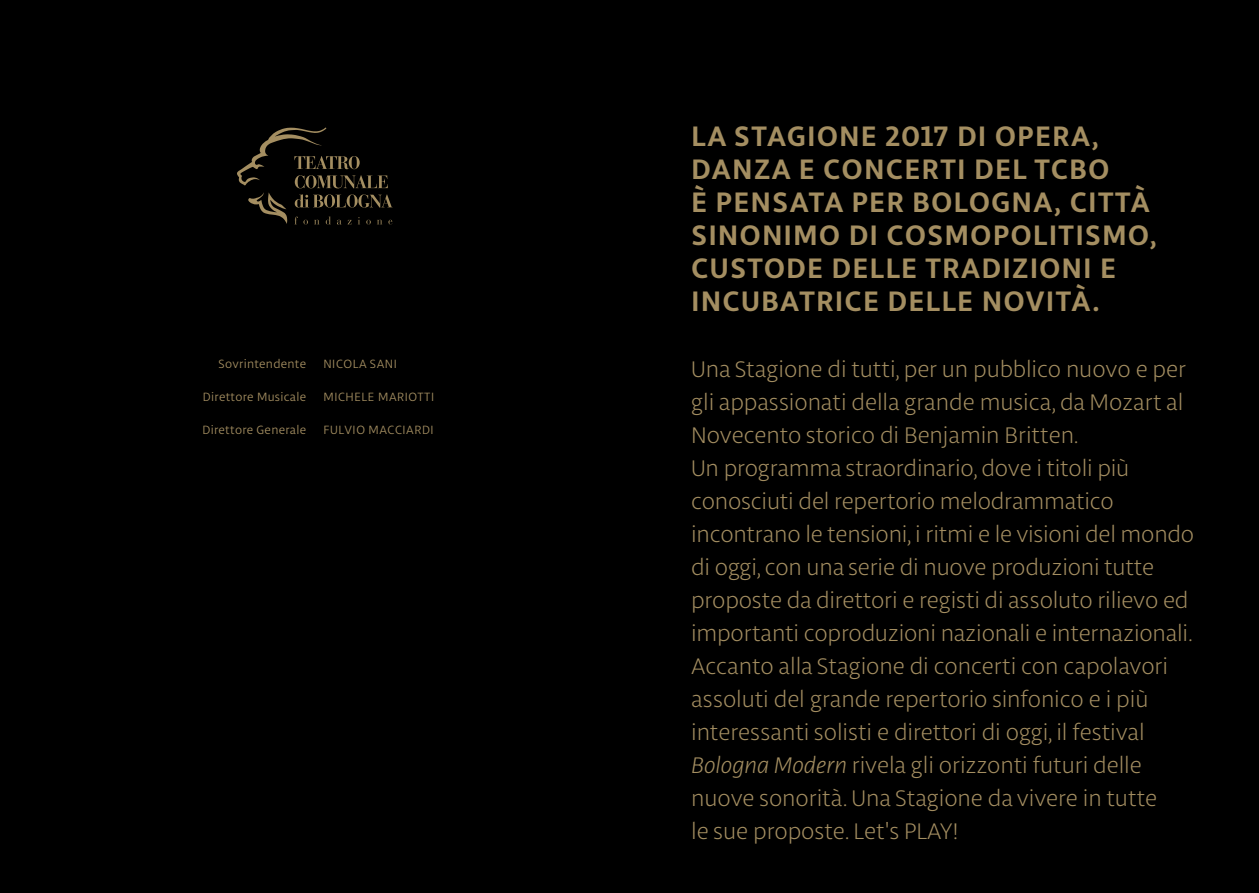
<style>
.page{position:relative;width:1259px;height:893px;background:#000}
.page>*{position:absolute;margin:0;border:0;box-sizing:border-box;transform-origin:0 0}
.t1{font:700 30px/33px "Libertad";letter-spacing:.055em;color:#a48e61}
.t2{font:300 24px/33px "Libertad";letter-spacing:-.005em;color:#a48e61}
.t3{font:12.75px "Libertad";letter-spacing:.02em;color:#a48e61}
.t4{font:12.75px "Libertad";letter-spacing:.045em;color:#a48e61}
.s1{font-style:italic}
</style>
<div class="page">
<svg style="left:237px;top:128px;width:155px;height:97px"></svg>
<p class="t3" style="left:219px;top:356px;width:89px">Sovrintendente</p>
<p class="t3" style="left:203px;top:389px;width:105px">Direttore Musicale</p>
<p class="t3" style="left:202px;top:422px;width:105px">Direttore Generale</p>
<p class="t4" style="left:323px;top:356px;width:75px">NICOLA SANI</p>
<p class="t4" style="left:323px;top:389px;width:112px">MICHELE MARIOTTI</p>
<p class="t4" style="left:323px;top:422px;width:112px">FULVIO MACCIARDI</p>
<p class="t1" style="left:691px;top:118px;width:467px">LA STAGIONE 2017 DI OPERA,<br>DANZA E CONCERTI DEL TCBO<br>È PENSATA PER BOLOGNA, CITTÀ<br>SINONIMO DI COSMOPOLITISMO,<br>CUSTODE DELLE TRADIZIONI E<br>INCUBATRICE DELLE NOVITÀ.</p>
<p class="t2" style="left:691px;top:352px;width:504px">Una Stagione di tutti, per un pubblico nuovo e per gli appassionati della grande musica, da Mozart al Novecento storico di Benjamin Britten.<br>Un programma straordinario, dove i titoli più conosciuti del repertorio melodrammatico incontrano le tensioni, i ritmi e le visioni del mondo di oggi, con una serie di nuove produzioni tutte proposte da direttori e registi di assoluto rilievo ed importanti coproduzioni nazionali e internazionali.<br>Accanto alla Stagione di concerti con capolavori assoluti del grande repertorio sinfonico e i più interessanti solisti e direttori di oggi, il festival <span class="s1">Bologna Modern</span> rivela gli orizzonti futuri delle nuove sonorità. Una Stagione da vivere in tutte<br>le sue proposte. Let's PLAY!</p>
</div>
